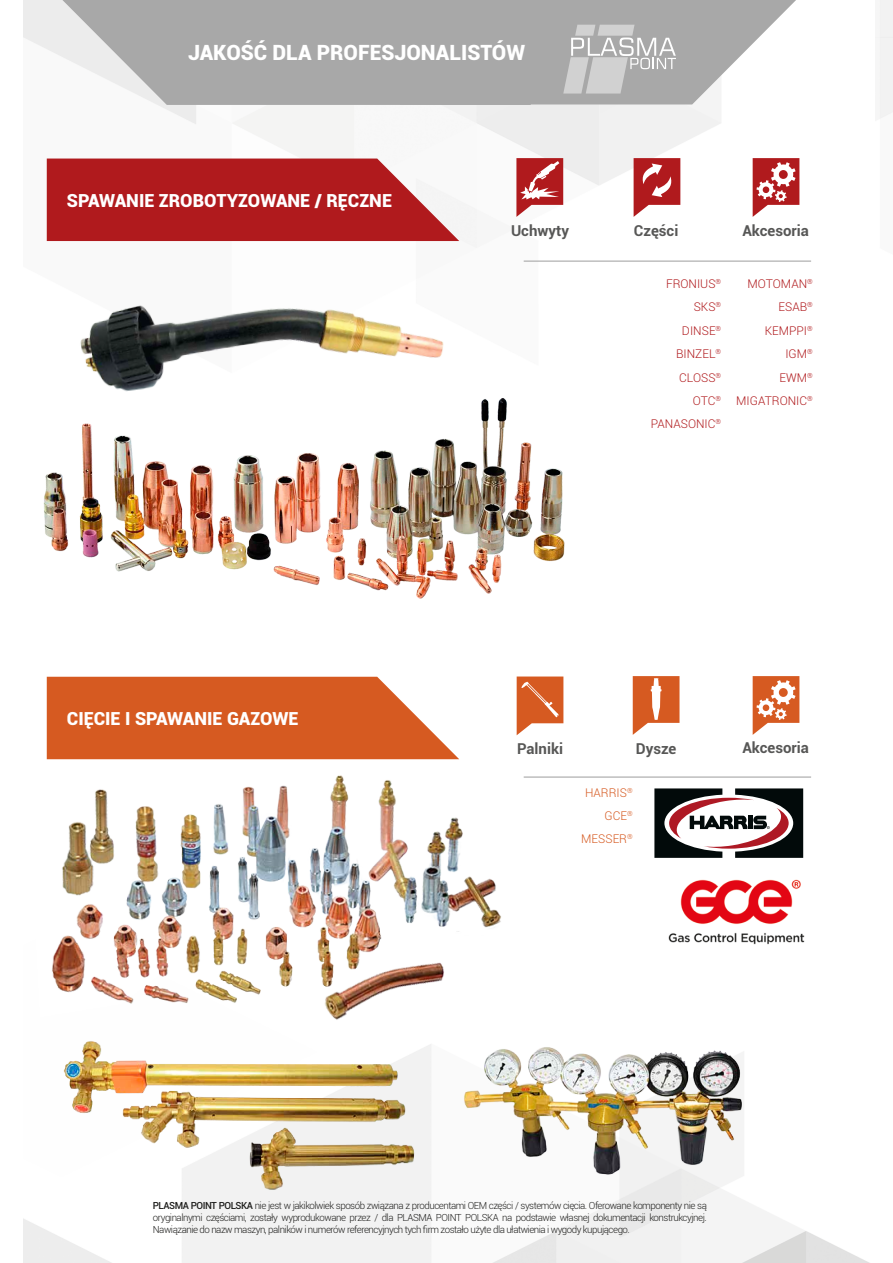
<style>
.page{position:relative;width:893px;height:1263px;background:#fff}
.page>*{position:absolute;margin:0;border:0;box-sizing:border-box;transform-origin:0 0}
.t1{font:900 21px "Roboto";color:#fff}
.t2{font:900 18px "Roboto";color:#fff}
.t3{font:700 15px "Roboto";color:#575756}
.t4{font:300 12px/23.4px "Roboto";color:#b01a1d;text-align:right}
.t5{font:300 12px/23.4px "Roboto";color:#d65a21;text-align:right}
.t6{font:300 9.75px/11.7px "Roboto";letter-spacing:-.05em;color:#1d1d1b;text-align:justify}
.s1{font-weight:500}
</style>
<div class="page">
<svg style="left:62px;top:0;width:469px;height:105px;background:#b3b3b3"></svg>
<svg style="left:400px;top:0;width:396px;height:104px;background:#b6b6b6"></svg>
<svg style="left:47px;top:677px;width:412px;height:82px;background:#d96936"></svg>
<svg style="left:47px;top:159px;width:412px;height:82px;background:#b62e31"></svg>
<svg style="left:517px;top:676px;width:46px;height:59px"></svg>
<svg style="left:633px;top:676px;width:46px;height:59px"></svg>
<svg style="left:516px;top:158px;width:47px;height:59px"></svg>
<svg style="left:634px;top:158px;width:46px;height:59px"></svg>
<svg style="left:753px;top:158px;width:46px;height:59px"></svg>
<svg style="left:753px;top:676px;width:46px;height:59px"></svg>
<img style="left:668px;top:879px;width:137px;height:66px">
<svg style="left:654px;top:788px;width:149px;height:70px"></svg>
<img style="left:51px;top:775px;width:451px;height:245px">
<img style="left:63px;top:1040px;width:379px;height:163px">
<img style="left:451px;top:1047px;width:294px;height:145px">
<hr style="left:524px;top:261px;width:287px;height:1px;background:#9d9d9d">
<hr style="left:524px;top:777px;width:287px;height:1px;background:#9d9d9d">
<img style="left:43px;top:398px;width:522px;height:201px">
<img style="left:73px;top:279px;width:375px;height:113px">
<h1 class="t1" style="left:188px;top:38px;width:338px">JAKOŚĆ DLA PROFESJONALISTÓW</h1>
<h2 class="t2" style="left:67px;top:187px;width:327px">SPAWANIE ZROBOTYZOWANE / RĘCZNE</h2>
<h2 class="t2" style="left:67px;top:706px;width:233px">CIĘCIE I SPAWANIE GAZOWE</h2>
<h3 class="t3" style="left:511px;top:220px;width:60px">Uchwyty</h3>
<h3 class="t3" style="left:634px;top:220px;width:46px">Części</h3>
<h3 class="t3" style="left:742px;top:220px;width:68px">Akcesoria</h3>
<p class="t4" style="left:651px;top:272px;width:72px">FRONIUS<sup>®<br></sup>SKS<sup>®<br></sup>DINSE<sup>®<br></sup>BINZEL<sup>®<br></sup>CLOSS<sup>®<br></sup>OTC<sup>®<br></sup>PANASONIC<sup>®</sup></p>
<p class="t4" style="left:736px;top:272px;width:78px">MOTOMAN<sup>®<br></sup>ESAB<sup>®<br></sup>KEMPPI<sup>®<br></sup>IGM<sup>®<br></sup>EWM<sup>®<br></sup>MIGATRONIC<sup>®</sup></p>
<h3 class="t3" style="left:517px;top:738px;width:48px">Palniki</h3>
<h3 class="t3" style="left:636px;top:738px;width:42px">Dysze</h3>
<p class="t5" style="left:581px;top:780px;width:53px">HARRIS<sup>®<br></sup>GCE<sup>®<br></sup>MESSER<sup>®</sup></p>
<h3 class="t3" style="left:742px;top:737px;width:68px">Akcesoria</h3>
<p class="t6" style="left:153px;top:1200px;width:555px"><span class="s1">PLASMA POINT POLSKA</span> nie jest w jakikolwiek sposób związana z producentami OEM części / systemów cięcia. Oferowane komponenty nie są oryginalnymi częściami, zostały wyprodukowane przez / dla PLASMA POINT POLSKA na podstawie własnej dokumentacji konstrukcyjnej.<br>Nawiązanie do nazw maszyn, palników i numerów referencyjnych tych firm zostało użyte dla ułatwienia i wygody kupującego.</p>
</div>
